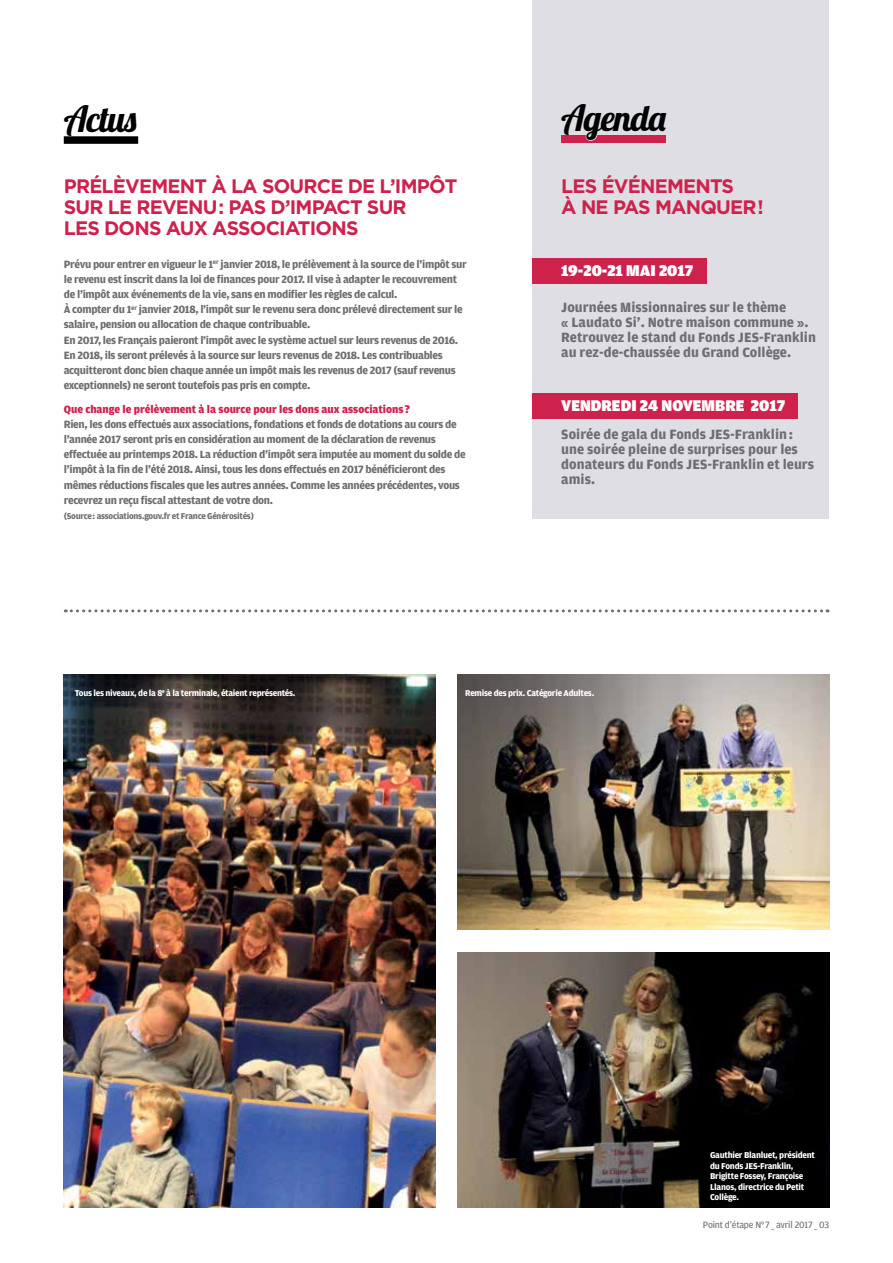
<style>
.page{position:relative;width:893px;height:1263px;background:#fff}
.page>*{position:absolute;margin:0;border:0;box-sizing:border-box;transform-origin:0 0}
.t1{font:36px "Lobster 1.4";letter-spacing:-.03em;color:#000}
.t2{font:700 19.5px/21px "Gotham";letter-spacing:-.04em;color:#ce224d}
.t3{font:900 16.5px "Amplitude";color:#fff}
.t4{font:700 14.25px/15px "Amplitude";color:#6d6e71}
.t5{font:700 11.25px/15.1px "Amplitude";letter-spacing:-.03em;color:#6d6e71}
.t6{font:900 11.25px "Amplitude";color:#ce224d}
.t7{font:9.75px "Amplitude";letter-spacing:-.02em;color:#6d6e71}
.t8{font:700 9px/10.5px "Amplitude";letter-spacing:-.03em;color:#fff}
.t9{font:700 9px "Amplitude";letter-spacing:-.03em;color:#6d6e71}
</style>
<div class="page">
<div style="left:64px;top:136px;width:74px;height:8px;background:#000"></div>
<svg style="left:65px;top:609px;width:763px;height:3px"></svg>
<div style="left:533px;top:0;width:296px;height:519px;background:#dedee4"></div>
<div style="left:533px;top:258px;width:174px;height:25px;background:#ce224d"></div>
<div style="left:533px;top:393px;width:265px;height:26px;background:#ce224d"></div>
<div style="left:561px;top:135px;width:105px;height:8px;background:#ce224d"></div>
<svg style="left:585px;top:135px;width:13px;height:6px"></svg>
<img style="left:64px;top:674px;width:372px;height:534px">
<img style="left:457px;top:674px;width:372px;height:255px">
<img style="left:457px;top:952px;width:372px;height:256px">
<h1 class="t1" style="left:64px;top:95px;width:74px">Actus</h1>
<h2 class="t2" style="left:64px;top:175px;width:395px">PRÉLÈVEMENT À LA SOURCE DE L’IMPÔT<br>SUR LE REVENU: PAS D’IMPACT SUR<br>LES DONS AUX ASSOCIATIONS</h2>
<p class="t5" style="left:64px;top:257px;width:405px">Prévu pour entrer en vigueur le 1<sup>er</sup> janvier 2018, le prélèvement à la source de l’impôt sur le revenu est inscrit dans la loi de finances pour 2017. Il vise à adapter le recouvrement de l’impôt aux événements de la vie, sans en modifier les règles de calcul.<br>À compter du 1<sup>er</sup> janvier 2018, l’impôt sur le revenu sera donc prélevé directement sur le salaire, pension ou allocation de chaque contribuable.<br>En 2017, les Français paieront l’impôt avec le système actuel sur leurs revenus de 2016.<br>En 2018, ils seront prélevés à la source sur leurs revenus de 2018. Les contribuables acquitteront donc bien chaque année un impôt mais les revenus de 2017 (sauf revenus exceptionnels) ne seront toutefois pas pris en compte.</p>
<p class="t6" style="left:64px;top:403px;width:348px">Que change le prélèvement à la source pour les dons aux associations ?</p>
<p class="t5" style="left:64px;top:417px;width:403px">Rien, les dons effectués aux associations, fondations et fonds de dotations au cours de l’année 2017 seront pris en considération au moment de la déclaration de revenus effectuée au printemps 2018. La réduction d’impôt sera imputée au moment du solde de l’impôt à la fin de l’été 2018. Ainsi, tous les dons effectués en 2017 bénéficieront des mêmes réductions fiscales que les autres années. Comme les années précédentes, vous recevrez un reçu fiscal attestant de votre don.</p>
<p class="t9" style="left:64px;top:511px;width:192px">(Source: associations.gouv.fr et France Générosités)</p>
<h1 class="t1" style="left:561px;top:95px;width:106px">Agenda</h1>
<h2 class="t2" style="left:561px;top:175px;width:204px">LES ÉVÉNEMENTS<br>À NE PAS MANQUER!</h2>
<h3 class="t3" style="left:561px;top:261px;width:133px">19-20-21 MAI 2017</h3>
<p class="t4" style="left:561px;top:300px;width:256px">Journées Missionnaires sur le thème<br>« Laudato Si’. Notre maison commune ».<br>Retrouvez le stand du Fonds JES-Franklin au rez-de-chaussée du Grand Collège.</p>
<h3 class="t3" style="left:561px;top:396px;width:225px">VENDREDI 24 NOVEMBRE 2017</h3>
<p class="t4" style="left:561px;top:426px;width:254px">Soirée de gala du Fonds JES-Franklin: une soirée pleine de surprises pour les donateurs du Fonds JES-Franklin et leurs amis.</p>
<p class="t8" style="left:75px;top:688px;width:222px">Tous les niveaux, de la 8<sup>e</sup> à la terminale, étaient représentés.</p>
<p class="t8" style="left:465px;top:688px;width:131px">Remise des prix. Catégorie Adultes.</p>
<p class="t8" style="left:710px;top:1150px;width:106px">Gauthier Blanluet, président du Fonds JES-Franklin,<br>Brigitte Fossey, Françoise<br>Llanos, directrice du Petit<br>Collège.</p>
<p class="t7" style="left:703px;top:1219px;width:128px">Point d’étape N°7 _ avril 2017 _ 03</p>
</div>
